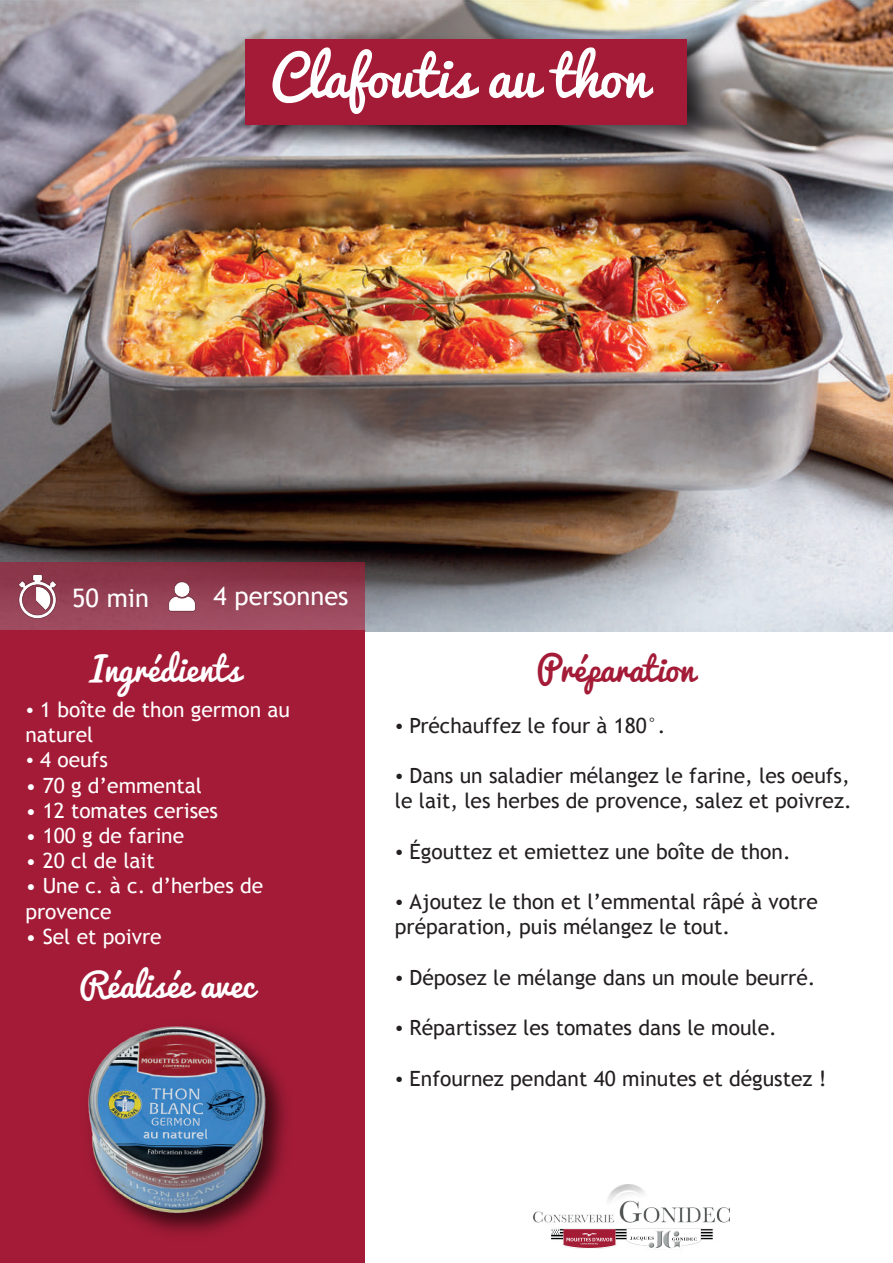
<style>
.page{position:relative;width:893px;height:1263px;background:#fff}
.page>*{position:absolute;margin:0;border:0;box-sizing:border-box;transform-origin:0 0}
.t1{font:54px "Pacifico";color:#fff}
.t2{font:33px "Pacifico";color:#fff}
.t3{font:33px "Pacifico";color:#a31b37}
.t4{font:25.5px "Trebuchet MS";color:#fff}
.t5{font:21px/25.2px "Trebuchet MS";color:#231f20}
.t6{font:21px/25.2px "Trebuchet MS";color:#fff}
.s1{font-family:"Montserrat"}
</style>
<div class="page">
<img style="left:0;top:0;width:893px;height:632px">
<div style="left:0;top:631px;width:364px;height:632px;background:#a31b37"></div>
<img style="left:233px;top:28px;width:487px;height:130px">
<div style="left:246px;top:40px;width:441px;height:85px;background:#a31b37"></div>
<img style="left:533px;top:1184px;width:197px;height:65px">
<div style="left:0;top:562px;width:364px;height:69px;background:linear-gradient(to bottom,#812b3d,#a6546a)"></div>
<img style="left:0;top:559px;width:75px;height:72px">
<img style="left:151px;top:565px;width:62px;height:63px">
<img style="left:88px;top:1026px;width:198px;height:207px">
<h1 class="t1" style="left:270px;top:48px;width:379px">Clafoutis au thon</h1>
<p class="t4" style="left:72px;top:583px;width:78px">50 min</p>
<p class="t4" style="left:213px;top:581px;width:137px">4 personnes</p>
<h2 class="t2" style="left:90px;top:651px;width:152px">Ingrédients</h2>
<p class="t6" style="left:25px;top:697px;width:266px"><span class="s1">•</span> 1 boîte de thon germon au naturel</p>
<p class="t6" style="left:25px;top:747px;width:84px"><span class="s1">•</span> 4 oeufs</p>
<p class="t6" style="left:25px;top:773px;width:178px">• 70 g d’emmental</p>
<p class="t6" style="left:25px;top:798px;width:194px">• 12 tomates cerises</p>
<p class="t6" style="left:25px;top:823px;width:160px">• 100 g de farine</p>
<p class="t6" style="left:25px;top:848px;width:131px">• 20 cl de lait</p>
<p class="t6" style="left:25px;top:873px;width:239px">• Une c. à c. d’herbes de provence</p>
<p class="t6" style="left:25px;top:924px;width:138px">• Sel et poivre</p>
<h2 class="t2" style="left:80px;top:967px;width:177px">Réalisée avec</h2>
<h2 class="t3" style="left:536px;top:651px;width:159px">Préparation</h2>
<p class="t5" style="left:395px;top:713px;width:272px"><span class="s1">•</span> Préchauffez le four à 180°.</p>
<p class="t5" style="left:395px;top:763px;width:458px"><span class="s1">•</span> Dans un saladier mélangez le farine, les oeufs, le lait, les herbes de provence, salez et poivrez.</p>
<p class="t5" style="left:395px;top:839px;width:397px"><span class="s1">•</span> Égouttez et emiettez une boîte de thon.</p>
<p class="t5" style="left:395px;top:889px;width:425px"><span class="s1">•</span> Ajoutez le thon et l’emmental râpé à votre préparation, puis mélangez le tout.</p>
<p class="t5" style="left:395px;top:965px;width:422px"><span class="s1">•</span> Déposez le mélange dans un moule beurré.</p>
<p class="t5" style="left:395px;top:1015px;width:383px"><span class="s1">•</span> Répartissez les tomates dans le moule.</p>
<p class="t5" style="left:395px;top:1066px;width:433px"><span class="s1">•</span> Enfournez pendant 40 minutes et dégustez !</p>
</div>
